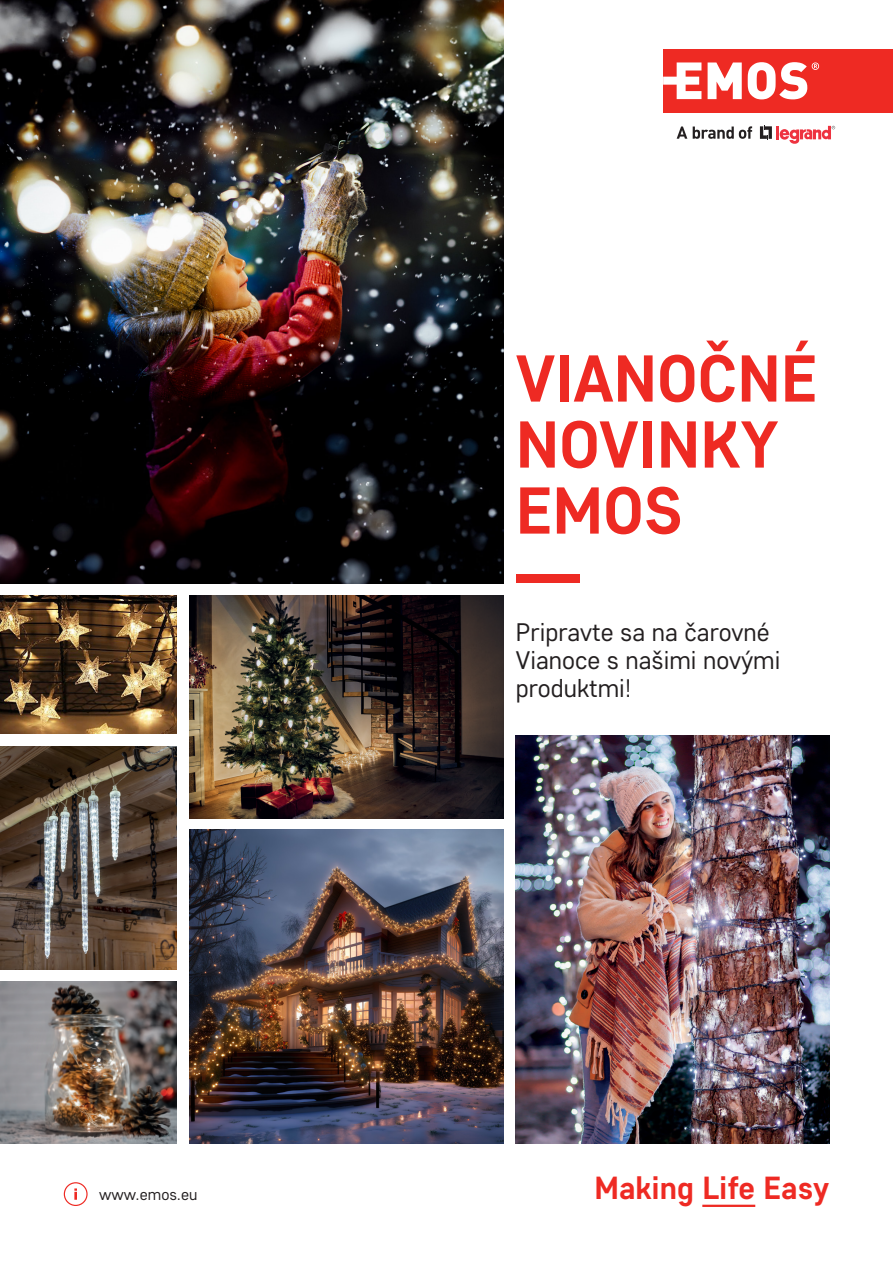
<style>
.page{position:relative;width:893px;height:1263px;background:#fff}
.page>*{position:absolute;margin:0;border:0;box-sizing:border-box;transform-origin:0 0}
.NADPISY_A4_vetsi{font:700 66px/66px "Core Sans D55";color:#ee2a23}
.t1{font:700 31.95px "Core Sans D55";color:#ee2a23}
.PODNADPIS_A4_vetsi{font:25.35px/28.2px "Core Sans D35";color:#231f20}
.t2{font:15.9px "Core Sans D35";color:#231f20}
</style>
<div class="page">
<svg style="left:64px;top:1182px;width:24px;height:24px"></svg>
<hr style="left:702px;top:1205px;width:53px;height:2px;background:#ee2a23">
<div style="left:516px;top:574px;width:63px;height:9px;background:#ee2a23"></div>
<svg style="left:760px;top:125px;width:75px;height:19px"></svg>
<svg style="left:677px;top:127px;width:10px;height:12px"></svg>
<svg style="left:693px;top:126px;width:59px;height:13px"></svg>
<div style="left:663px;top:49px;width:230px;height:64px;background:#ee2a23"></div>
<svg style="left:708px;top:62px;width:34px;height:37px"></svg>
<svg style="left:663px;top:62px;width:38px;height:37px"></svg>
<svg style="left:748px;top:62px;width:71px;height:37px"></svg>
<img style="left:0;top:0;width:503px;height:583px">
<img style="left:516px;top:736px;width:313px;height:407px">
<img style="left:190px;top:829px;width:313px;height:314px">
<img style="left:190px;top:596px;width:313px;height:222px">
<img style="left:0;top:596px;width:176px;height:137px">
<img style="left:0;top:981px;width:176px;height:162px">
<img style="left:0;top:746px;width:176px;height:223px">
<p class="t2" style="left:99px;top:1184px;width:100px">www.emos.eu</p>
<p class="NADPISY_A4_vetsi" style="left:516px;top:343px;width:303px">VIANOČNÉ<br>NOVINKY<br>EMOS</p>
<p class="PODNADPIS_A4_vetsi" style="left:516px;top:617px;width:266px">Pripravte sa na čarovné<br>Vianoce s našimi novými produktmi!</p>
<p class="t1" style="left:594px;top:1167px;width:236px">Making Life Easy</p>
</div>
